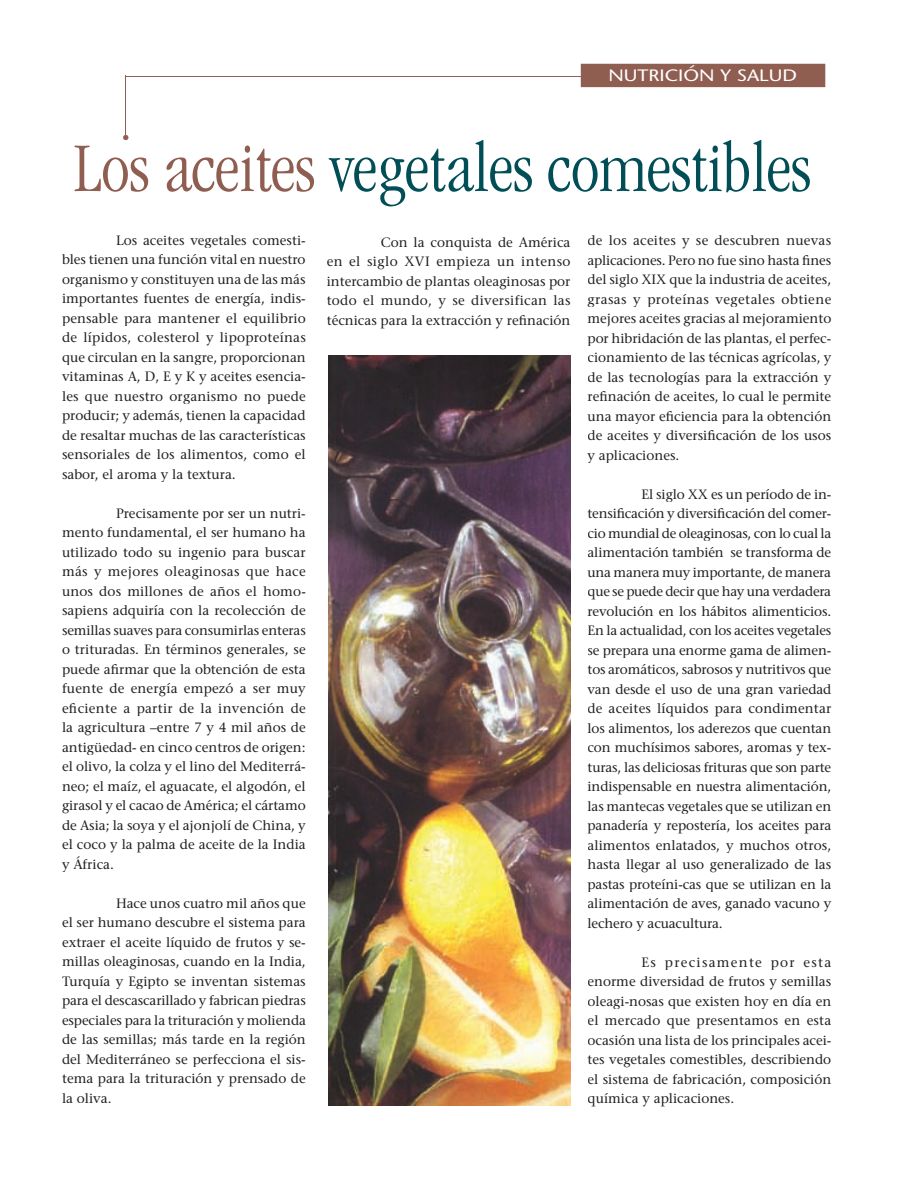
<style>
.page{position:relative;width:918px;height:1188px;background:#fff}
.page>*{position:absolute;margin:0;border:0;box-sizing:border-box;transform-origin:0 0}
.t1{font:300 condensed 72px "Garamond";color:#014e56}
.t2{font:16.5px "Stone Sans";color:#fff;scale:1.2 1}
.t3{font:13.5px/19.5px "Stone Serif";color:#231f20;text-align:justify}
.s1{color:#8f5e51}
</style>
<div class="page">
<div style="left:581px;top:64px;width:244px;height:23px;background:#8f5e51"></div>
<hr style="left:125px;top:76px;width:456px;height:1px;background:#8f5e51">
<hr style="left:125px;top:76px;width:1px;height:60px;background:#8f5e51">
<svg style="left:123px;top:135px;width:5px;height:5px"></svg>
<img style="left:328px;top:355px;width:242px;height:751px">
<p class="t2" style="left:608px;top:65px;width:159px">NUTRICIÓN Y SALUD</p>
<h1 class="t1" style="left:73px;top:129px;width:739px"><span class="s1">Los aceites</span> vegetales comestibles</h1>
<p class="t3" style="left:62px;top:230px;width:245px;text-indent:54px">Los aceites vegetales comesti&shy;bles tienen una función vital en nuestro organismo y constituyen una de las más importantes fuentes de energía, indis&shy;pensable para mantener el equilibrio de lípidos, colesterol y lipoproteínas que circulan en la sangre, proporcionan vitaminas A, D, E y K y aceites esencia&shy;les que nuestro organismo no puede producir; y además, tienen la capacidad de resaltar muchas de las características sensoriales de los alimentos, como el sabor, el aroma y la textura.</p>
<p class="t3" style="left:62px;top:503px;width:245px;text-indent:54px">Precisamente por ser un nutri&shy;mento fundamental, el ser humano ha utilizado todo su ingenio para buscar más y mejores oleaginosas que hace unos dos millones de años el homo&shy;sapiens adquiría con la recolección de semillas suaves para consumirlas enteras o trituradas. En términos generales, se puede afirmar que la obtención de esta fuente de energía empezó a ser muy eficiente a partir de la invención de la agricultura –entre 7 y 4 mil años de antigüedad- en cinco centros de origen: el olivo, la colza y el lino del Mediterrá&shy;neo; el maíz, el aguacate, el algodón, el girasol y el cacao de América; el cártamo de Asia; la soya y el ajonjolí de China, y el coco y la palma de aceite de la India y África.</p>
<p class="t3" style="left:62px;top:893px;width:245px;text-indent:54px">Hace unos cuatro mil años que el ser humano descubre el sistema para extraer el aceite líquido de frutos y se&shy;millas oleaginosas, cuando en la India, Turquía y Egipto se inventan sistemas para el descascarillado y fabrican piedras especiales para la trituración y molienda de las semillas; más tarde en la región del Mediterráneo se perfecciona el sis&shy;tema para la trituración y prensado de la oliva.</p>
<p class="t3" style="left:327px;top:232px;width:245px;text-indent:54px">Con la conquista de América en el siglo XVI empieza un intenso intercambio de plantas oleaginosas por todo el mundo, y se diversifican las técnicas para la extracción y refinación</p>
<p class="t3" style="left:588px;top:231px;width:245px">de los aceites y se descubren nuevas aplicaciones. Pero no fue sino hasta fines del siglo XIX que la industria de aceites, grasas y proteínas vegetales obtiene mejores aceites gracias al mejoramiento por hibridación de las plantas, el perfec&shy;cionamiento de las técnicas agrícolas, y de las tecnologías para la extracción y refinación de aceites, lo cual le permite una mayor eficiencia para la obtención de aceites y diversificación de los usos y aplicaciones.</p>
<p class="t3" style="left:588px;top:484px;width:245px;text-indent:54px">El siglo XX es un período de in&shy;tensificación y diversificación del comer&shy;cio mundial de oleaginosas, con lo cual la alimentación también se transforma de una manera muy importante, de manera que se puede decir que hay una verdadera revolución en los hábitos alimenticios.<br>En la actualidad, con los aceites vegetales se prepara una enorme gama de alimen&shy;tos aromáticos, sabrosos y nutritivos que van desde el uso de una gran variedad de aceites líquidos para condimentar los alimentos, los aderezos que cuentan con muchísimos sabores, aromas y tex&shy;turas, las deliciosas frituras que son parte indispensable en nuestra alimentación, las mantecas vegetales que se utilizan en panadería y repostería, los aceites para alimentos enlatados, y muchos otros, hasta llegar al uso generalizado de las pastas proteíni-cas que se utilizan en la alimentación de aves, ganado vacuno y lechero y acuacultura.</p>
<p class="t3" style="left:588px;top:952px;width:245px;text-indent:54px">Es precisamente por esta enorme diversidad de frutos y semillas oleagi-nosas que existen hoy en día en el mercado que presentamos en esta ocasión una lista de los principales acei&shy;tes vegetales comestibles, describiendo el sistema de fabricación, composición química y aplicaciones.</p>
</div>
